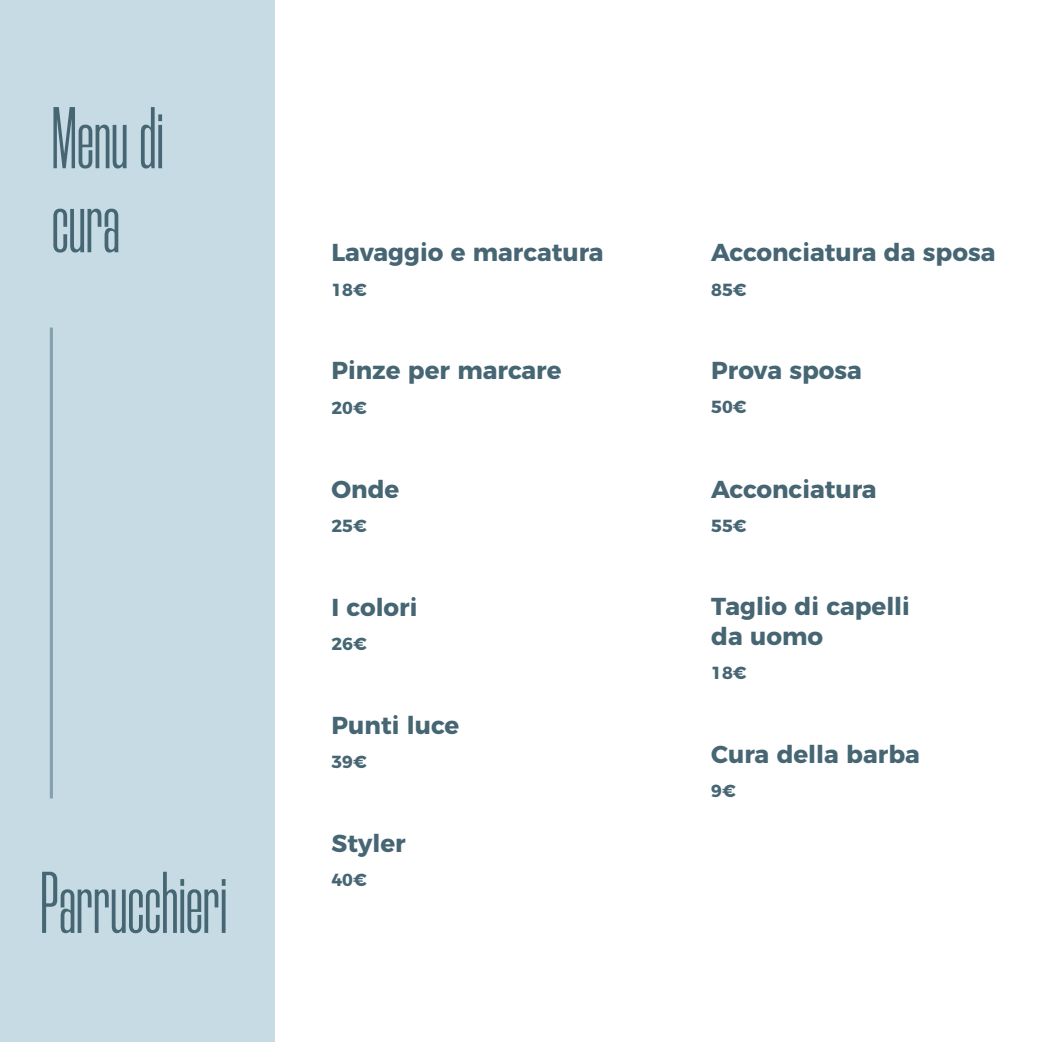
<style>
.page{position:relative;width:1042px;height:1042px;background:#fff}
.page>*{position:absolute;margin:0;border:0;box-sizing:border-box;transform-origin:0 0}
.t1{font:87.5px/84px "Morganite";color:#466674}
.t2{font:700 24.5px/29.4px "Montserrat";color:#466674}
.t3{font:700 17.5px "Montserrat";color:#466674}
</style>
<div class="page">
<div style="left:0;top:0;width:274px;height:1042px;background:#c6dbe4"></div>
<hr style="left:50px;top:327px;width:3px;height:471px;background:#85a1ae">
<h1 class="t1" style="left:52px;top:97px;width:114px">Menu di cura</h1>
<h1 class="t1" style="left:40px;top:861px;width:188px">Parrucchieri</h1>
<p class="t2" style="left:331px;top:236px;width:274px">Lavaggio e marcatura</p>
<p class="t3" style="left:331px;top:275px;width:37px">18€</p>
<p class="t2" style="left:331px;top:354px;width:232px">Pinze per marcare</p>
<p class="t3" style="left:331px;top:393px;width:37px">20€</p>
<p class="t2" style="left:331px;top:472px;width:69px">Onde</p>
<p class="t3" style="left:331px;top:511px;width:37px">25€</p>
<p class="t2" style="left:331px;top:590px;width:87px">I colori</p>
<p class="t3" style="left:331px;top:629px;width:37px">26€</p>
<p class="t2" style="left:332px;top:708px;width:129px">Punti luce</p>
<p class="t3" style="left:331px;top:747px;width:37px">39€</p>
<p class="t2" style="left:332px;top:826px;width:76px">Styler</p>
<p class="t3" style="left:331px;top:866px;width:37px">40€</p>
<p class="t2" style="left:711px;top:236px;width:286px">Acconciatura da sposa</p>
<p class="t3" style="left:711px;top:275px;width:37px">85€</p>
<p class="t2" style="left:711px;top:354px;width:152px">Prova sposa</p>
<p class="t3" style="left:711px;top:393px;width:37px">50€</p>
<p class="t2" style="left:711px;top:472px;width:167px">Acconciatura</p>
<p class="t3" style="left:711px;top:511px;width:37px">55€</p>
<p class="t2" style="left:711px;top:590px;width:200px">Taglio di capelli da uomo</p>
<p class="t3" style="left:711px;top:658px;width:37px">18€</p>
<p class="t2" style="left:711px;top:737px;width:210px">Cura della barba</p>
<p class="t3" style="left:711px;top:776px;width:26px">9€</p>
</div>
